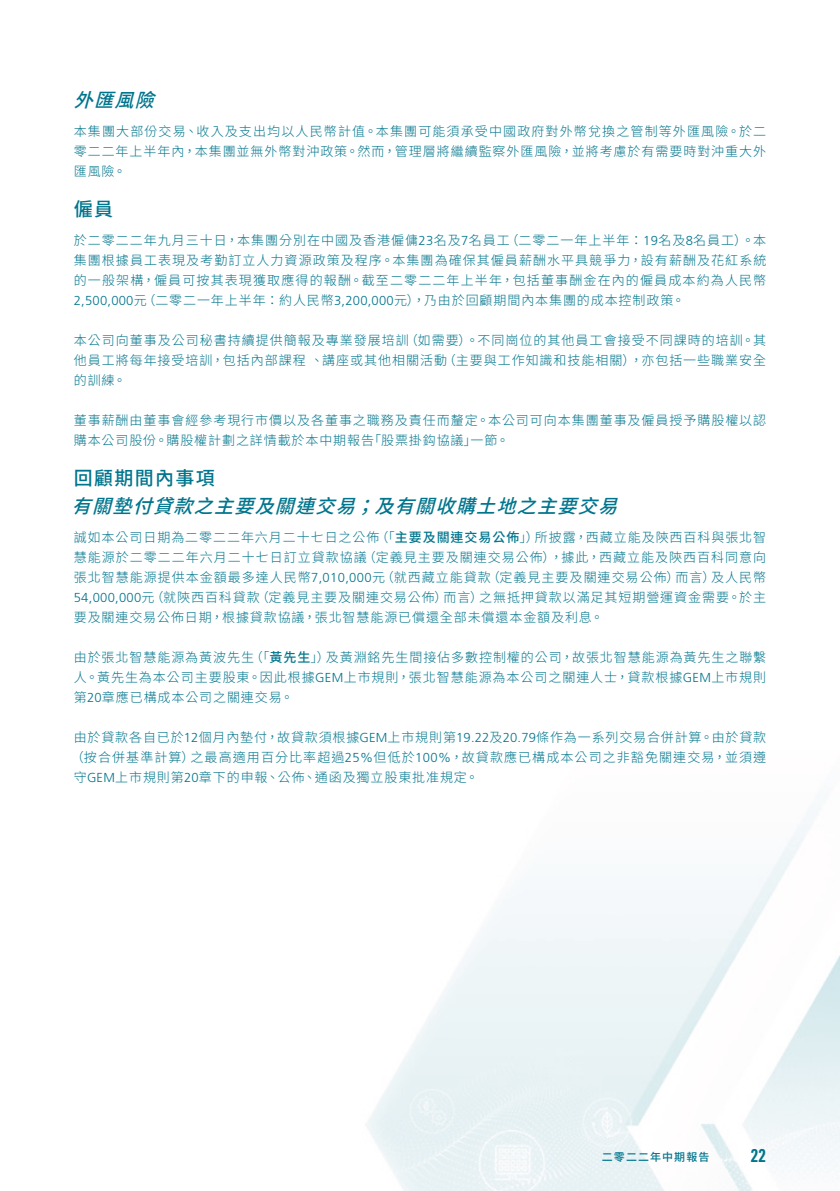
<style>
.page{position:relative;width:840px;height:1191px;background:#fff}
.page>*{position:absolute;margin:0;border:0;box-sizing:border-box;transform-origin:0 0}
.Heading_3{font:italic 500 19px "Source Han Sans TC";color:#00758d}
.Heading_2{font:500 19px "Source Han Sans TC";letter-spacing:.07em;color:#00758d}
.t1{font:700 18px "URWDIN Cond";color:#00758d}
.Body_Text{font:300 13px/20px "Source Han Sans TC";letter-spacing:.07em;color:#00758d;text-align:justify}
.t2{font:500 11px "Source Han Sans TC";letter-spacing:.095em;color:#00758d}
.s1{font-family:"Frutiger LT Std"}
.s2{font-weight:500}
</style>
<div class="page">
<img style="left:366px;top:807px;width:473px;height:384px">
<p class="Heading_3" style="left:74px;top:90px;width:96px">外匯風險</p>
<p class="Body_Text" style="left:74px;top:121px;width:693px">本集團大部份交易、收入及支出均以人民幣計值。本集團可能須承受中國政府對外幣兌換之管制等外匯風險。於二零二二年上半年內，本集團並無外幣對沖政策。然而，管理層將繼續監察外匯風險，並將考慮於有需要時對沖重大外匯風險。</p>
<p class="Heading_2" style="left:74px;top:198px;width:41px">僱員</p>
<p class="Body_Text" style="left:74px;top:230px;width:693px">於二零二二年九月三十日，本集團分別在中國及香港僱傭<span class="s1">23</span>名及<span class="s1">7</span>名員工（二零二一年上半年：<span class="s1">19</span>名及<span class="s1">8</span>名員工）。本集團根據員工表現及考勤訂立人力資源政策及程序。本集團為確保其僱員薪酬水平具競爭力，設有薪酬及花紅系統的一般架構，僱員可按其表現獲取應得的報酬。截至二零二二年上半年，包括董事酬金在內的僱員成本約為人民幣<span class="s1">2,500,000</span>元（二零二一年上半年：約人民幣<span class="s1">3,200,000</span>元），乃由於回顧期間內本集團的成本控制政策。</p>
<p class="Body_Text" style="left:74px;top:330px;width:693px">本公司向董事及公司秘書持續提供簡報及專業發展培訓（如需要）。不同崗位的其他員工會接受不同課時的培訓。其他員工將每年接受培訓，包括內部課程、講座或其他相關活動（主要與工作知識和技能相關），亦包括一些職業安全的訓練。</p>
<p class="Body_Text" style="left:74px;top:410px;width:693px">董事薪酬由董事會經參考現行市價以及各董事之職務及責任而釐定。本公司可向本集團董事及僱員授予購股權以認購本公司股份。購股權計劃之詳情載於本中期報告「股票掛鈎協議」一節。</p>
<p class="Heading_2" style="left:74px;top:467px;width:142px">回顧期間內事項</p>
<p class="Heading_3" style="left:72px;top:495px;width:561px">有關墊付貸款之主要及關連交易；及有關收購土地之主要交易</p>
<p class="Body_Text" style="left:74px;top:527px;width:693px">誠如本公司日期為二零二二年六月二十七日之公佈（「<span class="s2">主要及關連交易公佈</span>」）所披露，西藏立能及陝西百科與張北智慧能源於二零二二年六月二十七日訂立貸款協議（定義見主要及關連交易公佈），據此，西藏立能及陝西百科同意向張北智慧能源提供本金額最多達人民幣<span class="s1">7,010,000</span>元（就西藏立能貸款（定義見主要及關連交易公佈）而言）及人民幣<span class="s1">54,000,000</span>元（就陝西百科貸款（定義見主要及關連交易公佈）而言）之無抵押貸款以滿足其短期營運資金需要。於主要及關連交易公佈日期，根據貸款協議，張北智慧能源已償還全部未償還本金額及利息。</p>
<p class="Body_Text" style="left:74px;top:647px;width:693px">由於張北智慧能源為黃波先生（「<span class="s2">黃先生</span>」）及黃淵銘先生間接佔多數控制權的公司，故張北智慧能源為黃先生之聯繫人。黃先生為本公司主要股東。因此根據<span class="s1">GEM</span>上市規則，張北智慧能源為本公司之關連人士，貸款根據<span class="s1">GEM</span>上市規則第<span class="s1">20</span>章應已構成本公司之關連交易。</p>
<p class="Body_Text" style="left:71px;top:727px;width:696px">由於貸款各自已於<span class="s1">12</span>個月內墊付，故貸款須根據<span class="s1">GEM</span>上市規則第<span class="s1">19.22</span>及<span class="s1">20.79</span>條作為一系列交易合併計算。由於貸款（按合併基準計算）之最高適用百分比率超過<span class="s1">25%</span>但低於<span class="s1">100%</span>，故貸款應已構成本公司之非豁免關連交易，並須遵守<span class="s1">GEM</span>上市規則第<span class="s1">20</span>章下的申報、公佈、通函及獨立股東批准規定。</p>
<p class="t2" style="left:601px;top:1151px;width:109px">二零二二年中期報告</p>
<h2 class="t1" style="left:750px;top:1143px;width:17px">22</h2>
</div>
